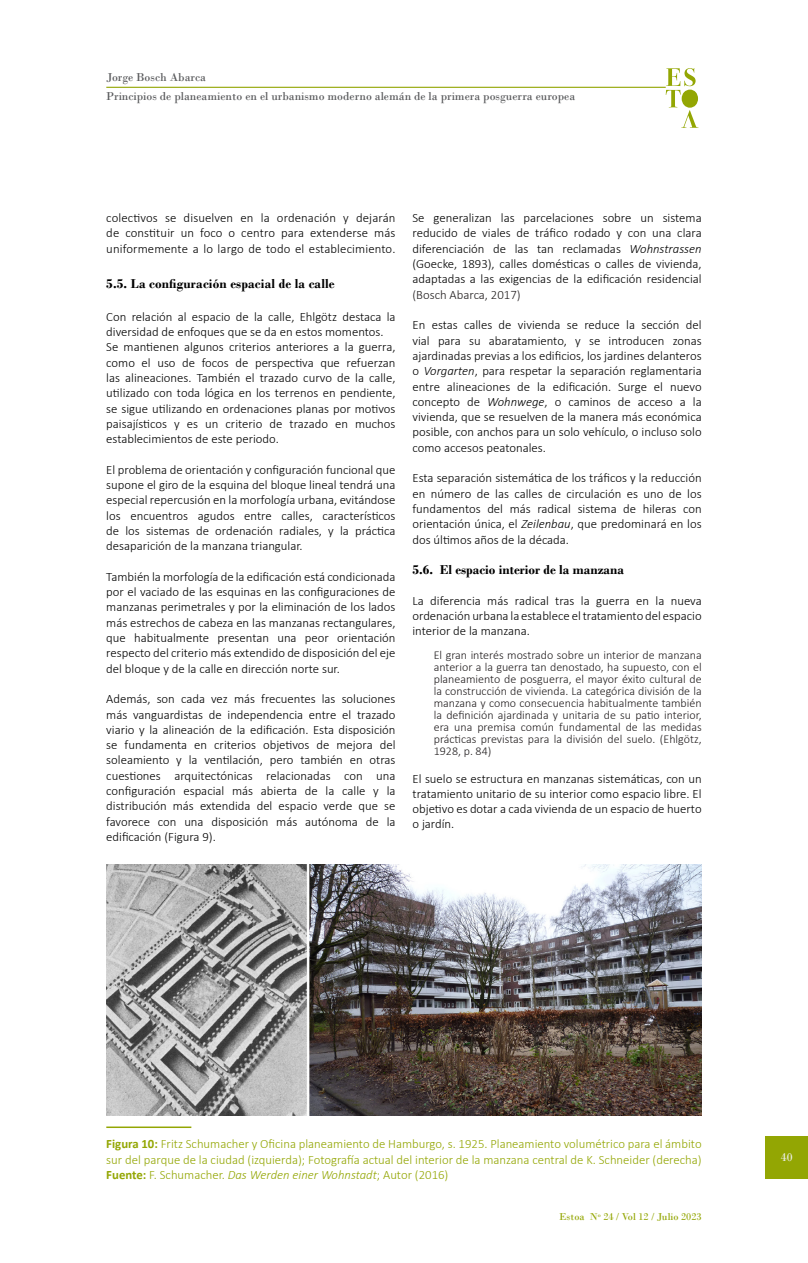
<style>
.page{position:relative;width:808px;height:1263px;background:#fff}
.page>*{position:absolute;margin:0;border:0;box-sizing:border-box;transform-origin:0 0}
.No_Spacing{font:700 13.5px "Bodoni";letter-spacing:.01em;color:#000}
.No_Spacing-2{font:300 12.75px/15.3px "Calibri";color:#000;text-align:justify}
.No_Spacing-3{font:300 12.75px/15.3px "Calibri";color:#93a603}
.t1{font:300 12px/12px "Calibri";color:#231f20;text-align:justify}
.t2{font:12px "Bodoni";color:#57585a}
.t3{font:12px "Bodoni";color:#eff0f1}
.t4{font:10.5px "Bodoni";color:#93a603}
.s1{font-style:italic}
.s2{color:#231f20}
.s3{font-weight:700}
</style>
<div class="page">
<svg style="left:666px;top:68px;width:32px;height:60px"></svg>
<hr style="left:106px;top:87px;width:560px;height:1px;background:#93a603">
<div style="left:765px;top:1137px;width:43px;height:42px;background:#93a603"></div>
<hr style="left:106px;top:1126px;width:85px;height:2px;background:#93a603">
<img style="left:106px;top:864px;width:596px;height:252px">
<p class="t2" style="left:106px;top:70px;width:101px">Jorge Bosch Abarca</p>
<p class="t2" style="left:106px;top:89px;width:470px">Principios de planeamiento en el urbanismo moderno alemán de la primera posguerra europea</p>
<p class="No_Spacing-2" style="left:106px;top:210px;width:291px">colectivos se disuelven en la ordenación y dejarán de constituir un foco o centro para extenderse más uniformemente a lo largo de todo el establecimiento.</p>
<p class="No_Spacing" style="left:106px;top:276px;width:230px">5.5. La configuración espacial de la calle</p>
<p class="No_Spacing-2" style="left:106px;top:309px;width:291px">Con relación al espacio de la calle, Ehlgötz destaca la diversidad de enfoques que se da en estos momentos.</p>
<p class="No_Spacing-2" style="left:106px;top:339px;width:291px">Se mantienen algunos criterios anteriores a la guerra, como el uso de focos de perspectiva que refuerzan las alineaciones. También el trazado curvo de la calle, utilizado con toda lógica en los terrenos en pendiente, se sigue utilizando en ordenaciones planas por motivos paisajísticos y es un criterio de trazado en muchos establecimientos de este periodo.</p>
<p class="No_Spacing-2" style="left:106px;top:462px;width:291px">El problema de orientación y configuración funcional que supone el giro de la esquina del bloque lineal tendrá una especial repercusión en la morfología urbana, evitándose los encuentros agudos entre calles, característicos de los sistemas de ordenación radiales, y la práctica desaparición de la manzana triangular.</p>
<p class="No_Spacing-2" style="left:106px;top:569px;width:291px">También la morfología de la edificación está condicionada por el vaciado de las esquinas en las configuraciones de manzanas perimetrales y por la eliminación de los lados más estrechos de cabeza en las manzanas rectangulares, que habitualmente presentan una peor orientación respecto del criterio más extendido de disposición del eje del bloque y de la calle en dirección norte sur.</p>
<p class="No_Spacing-2" style="left:106px;top:691px;width:291px">Además, son cada vez más frecuentes las soluciones más vanguardistas de independencia entre el trazado viario y la alineación de la edificación. Esta disposición se fundamenta en criterios objetivos de mejora del soleamiento y la ventilación, pero también en otras cuestiones arquitectónicas relacionadas con una configuración espacial más abierta de la calle y la distribución más extendida del espacio verde que se favorece con una disposición más autónoma de la edificación (Figura 9).</p>
<p class="No_Spacing-2" style="left:412px;top:210px;width:291px">Se generalizan las parcelaciones sobre un sistema reducido de viales de tráfico rodado y con una clara diferenciación de las tan reclamadas <span class="s1">Wohnstrassen </span>(Goecke, 1893), calles domésticas o calles de vivienda, adaptadas a las exigencias de la edificación residencial <span class="s2">(Bosch Abarca, 2017)</span></p>
<p class="No_Spacing-2" style="left:412px;top:317px;width:291px">En estas calles de vivienda se reduce la sección del vial para su abaratamiento, y se introducen zonas ajardinadas previas a los edificios, los jardines delanteros o <span class="s1">Vorgarten</span>, para respetar la separación reglamentaria entre alineaciones de la edificación. Surge el nuevo concepto de <span class="s1">Wohnwege</span>, o caminos de acceso a la vivienda, que se resuelven de la manera más económica posible, con anchos para un solo vehículo, o incluso solo como accesos peatonales.</p>
<p class="No_Spacing-2" style="left:412px;top:470px;width:291px">Esta separación sistemática de los tráficos y la reducción en número de las calles de circulación es uno de los fundamentos del más radical sistema de hileras con orientación única, el <span class="s1">Zeilenbau</span>, que predominará en los dos últimos años de la década.</p>
<p class="No_Spacing" style="left:412px;top:561px;width:213px">5.6. El espacio interior de la manzana</p>
<p class="No_Spacing-2" style="left:412px;top:593px;width:291px">La diferencia más radical tras la guerra en la nueva ordenación urbana la establece el tratamiento del espacio interior de la manzana.</p>
<p class="t1" style="left:434px;top:649px;width:269px">El gran interés mostrado sobre un interior de manzana anterior a la guerra tan denostado, ha supuesto, con el planeamiento de posguerra, el mayor éxito cultural de la construcción de vivienda. La categórica división de la manzana y como consecuencia habitualmente también la definición ajardinada y unitaria de su patio interior, era una premisa común fundamental de las medidas prácticas previstas para la división del suelo. (Ehlgötz, 1928, p. 84)</p>
<p class="No_Spacing-2" style="left:412px;top:770px;width:291px">El suelo se estructura en manzanas sistemáticas, con un tratamiento unitario de su interior como espacio libre. El objetivo es dotar a cada vivienda de un espacio de huerto o jardín.</p>
<p class="No_Spacing-3" style="left:106px;top:1136px;width:597px"><span class="s3">Figura 10:</span> Fritz Schumacher y Oficina planeamiento de Hamburgo, s. 1925. Planeamiento volumétrico para el ámbito sur del parque de la ciudad (izquierda); Fotografía actual del interior de la manzana central de K. Schneider (derecha)</p>
<p class="No_Spacing-3" style="left:106px;top:1167px;width:344px"><span class="s3">Fuente:</span> F. Schumacher. <span class="s1">Das Werden einer Wohnstadt</span>; Autor (2016)</p>
<p class="t4" style="left:559px;top:1211px;width:144px">Estoa N<sup>o</sup> 24 / Vol 12 / Julio 2023</p>
<p class="t3" style="left:781px;top:1150px;width:13px">40</p>
</div>
